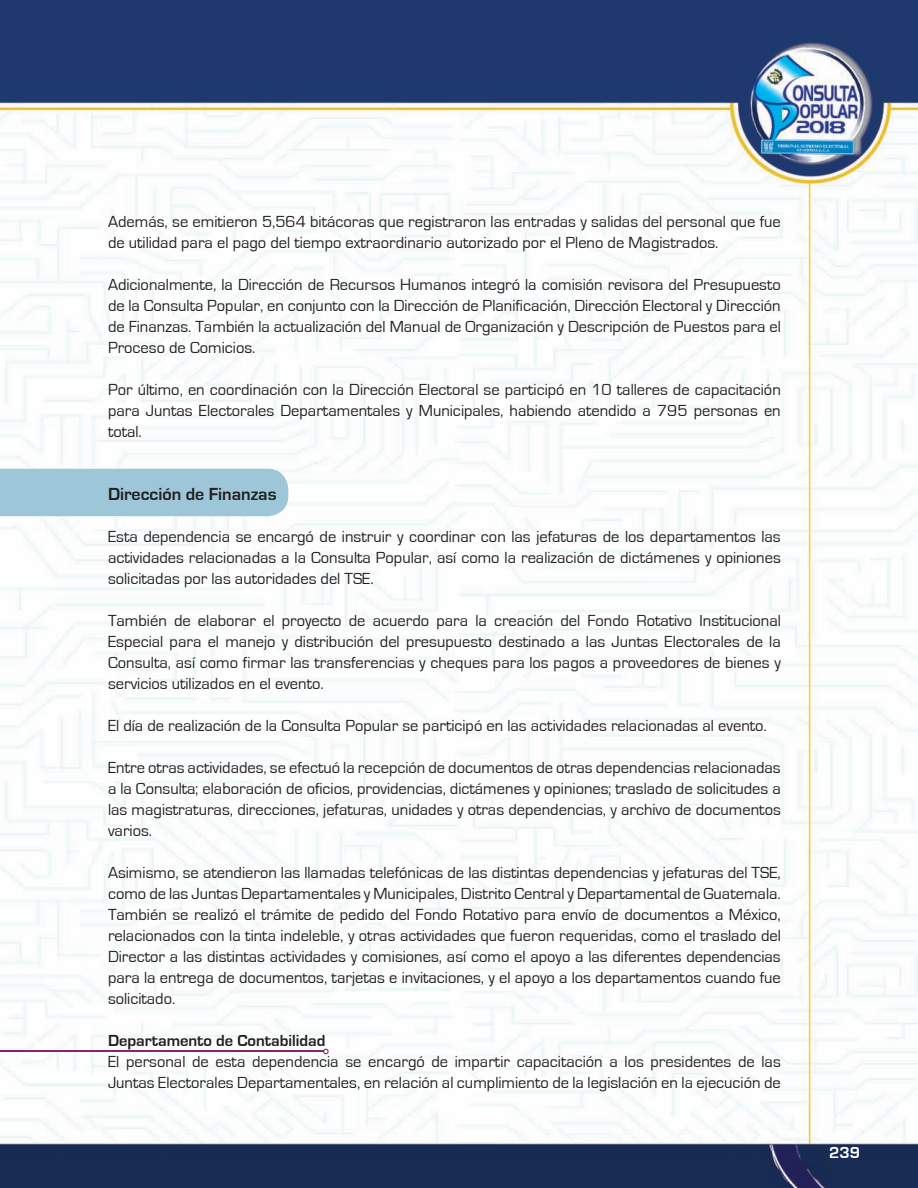
<style>
.page{position:relative;width:918px;height:1188px;background:#fff}
.page>*{position:absolute;margin:0;border:0;box-sizing:border-box;transform-origin:0 0}
.t1{font:700 18px "Eurostile";color:#231f20}
.t2{font:16.5px/21px "Eurostile";color:#231f20;text-align:justify}
.t3{font:700 16.5px "Eurostile";color:#231f20}
.t4{font:700 16.5px "Eurostile";color:#fff}
</style>
<div class="page">
<img style="left:0;top:0;width:918px;height:1188px">
<div style="left:0;top:469px;width:288px;height:47px;background:#9dc7d9"></div>
<hr style="left:0;top:1051px;width:324px;height:1px;background:#85266a">
<svg style="left:323px;top:1049px;width:6px;height:5px"></svg>
<p class="t2" style="left:108px;top:211px;width:674px">Además, se emitieron 5,564 bitácoras que registraron las entradas y salidas del personal que fue de utilidad para el pago del tiempo extraordinario autorizado por el Pleno de Magistrados.</p>
<p class="t2" style="left:108px;top:274px;width:674px">Adicionalmente, la Dirección de Recursos Humanos integró la comisión revisora del Presupuesto de la Consulta Popular, en conjunto con la Dirección de Planificación, Dirección Electoral y Dirección de Finanzas. También la actualización del Manual de Organización y Descripción de Puestos para el Proceso de Comicios.</p>
<p class="t2" style="left:108px;top:379px;width:674px">Por último, en coordinación con la Dirección Electoral se participó en 10 talleres de capacitación para Juntas Electorales Departamentales y Municipales, habiendo atendido a 795 personas en total.</p>
<p class="t1" style="left:108px;top:484px;width:170px">Dirección de Finanzas</p>
<p class="t2" style="left:108px;top:526px;width:674px">Esta dependencia se encargó de instruir y coordinar con las jefaturas de los departamentos las actividades relacionadas a la Consulta Popular, así como la realización de dictámenes y opiniones solicitadas por las autoridades del TSE.</p>
<p class="t2" style="left:108px;top:610px;width:674px">También de elaborar el proyecto de acuerdo para la creación del Fondo Rotativo Institucional Especial para el manejo y distribución del presupuesto destinado a las Juntas Electorales de la Consulta, así como firmar las transferencias y cheques para los pagos a proveedores de bienes y servicios utilizados en el evento.</p>
<p class="t2" style="left:108px;top:715px;width:660px">El día de realización de la Consulta Popular se participó en las actividades relacionadas al evento.</p>
<p class="t2" style="left:108px;top:757px;width:674px">Entre otras actividades, se efectuó la recepción de documentos de otras dependencias relacionadas a la Consulta; elaboración de oficios, providencias, dictámenes y opiniones; traslado de solicitudes a las magistraturas, direcciones, jefaturas, unidades y otras dependencias, y archivo de documentos varios.</p>
<p class="t2" style="left:108px;top:862px;width:674px">Asimismo, se atendieron las llamadas telefónicas de las distintas dependencias y jefaturas del TSE, como de las Juntas Departamentales y Municipales, Distrito Central y Departamental de Guatemala.<br>También se realizó el trámite de pedido del Fondo Rotativo para envío de documentos a México, relacionados con la tinta indeleble, y otras actividades que fueron requeridas, como el traslado del Director a las distintas actividades y comisiones, así como el apoyo a las diferentes dependencias para la entrega de documentos, tarjetas e invitaciones, y el apoyo a los departamentos cuando fue solicitado.</p>
<p class="t3" style="left:108px;top:1032px;width:219px">Departamento de Contabilidad</p>
<p class="t2" style="left:108px;top:1051px;width:674px">El personal de esta dependencia se encargó de impartir capacitación a los presidentes de las<br>Juntas Electorales Departamentales, en relación al cumplimiento de la legislación en la ejecución de</p>
<p class="t4" style="left:829px;top:1144px;width:33px">239</p>
</div>
